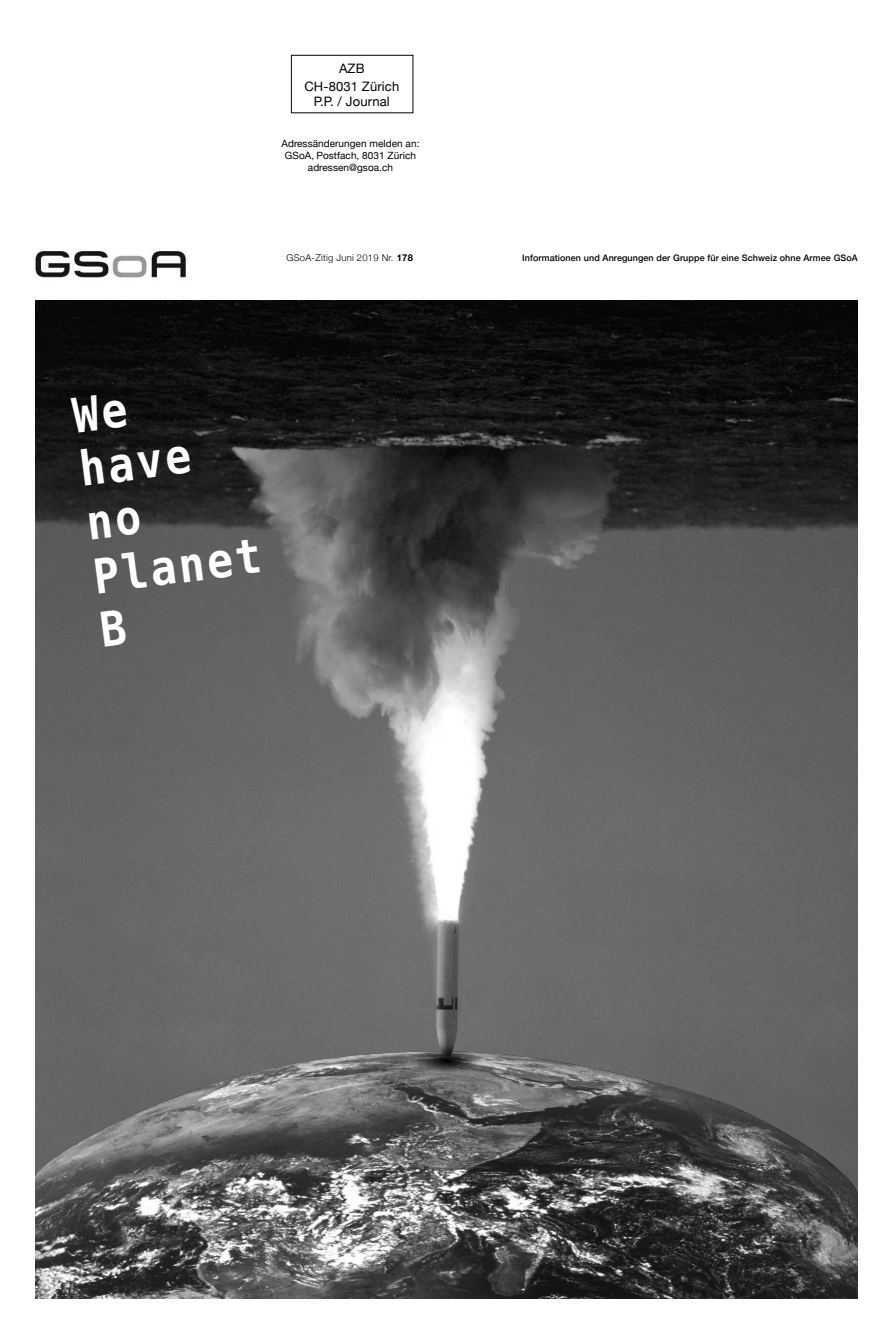
<style>
.page{position:relative;width:893px;height:1333px;background:#fff}
.page>*{position:absolute;margin:0;border:0;box-sizing:border-box;transform-origin:0 0}
.t1{font:700 48px/54px "Menlo";color:#fff;scale:.9 1}
.t2{font:13px/18px "Helvetica Neue";letter-spacing:.01em;color:#000;text-align:center}
.t3{font:10px/12px "Helvetica Neue";letter-spacing:.005em;color:#000;text-align:center}
.t4{font:300 9.4px "Helvetica Neue";letter-spacing:.03em;color:#000}
.t5{font:500 9px "Helvetica Neue";letter-spacing:.01em;color:#000}
.s1{font-weight:700}
</style>
<div class="page">
<div style="left:291px;top:55px;width:122px;height:58px;border:1px solid #000"></div>
<img style="left:35px;top:300px;width:823px;height:751px">
<img style="left:35px;top:1051px;width:823px;height:247px">
<img style="left:35px;top:251px;width:151px;height:27px">
<h2 class="t2" style="left:304px;top:60px;width:96px">AZB<br>CH-8031 Zürich</h2>
<h2 class="t2" style="left:314px;top:92px;width:77px">P.P. / Journal</h2>
<p class="t3" style="left:281px;top:137px;width:139px">Adressänderungen melden an:<br>GSoA, Postfach, 8031 Zürich adressen@gsoa.ch</p>
<p class="t4" style="left:287px;top:252px;width:128px">GSoA-Zitig Juni 2019 Nr. <span class="s1">178</span></p>
<p class="t5" style="left:522px;top:252px;width:337px">Informationen und Anregungen der Gruppe für eine Schweiz ohne Armee GSoA</p>
<h1 class="t1" style="left:70px;top:389px;width:190px;rotate:-7deg">We have no<br>Planet<br>B</h1>
</div>
